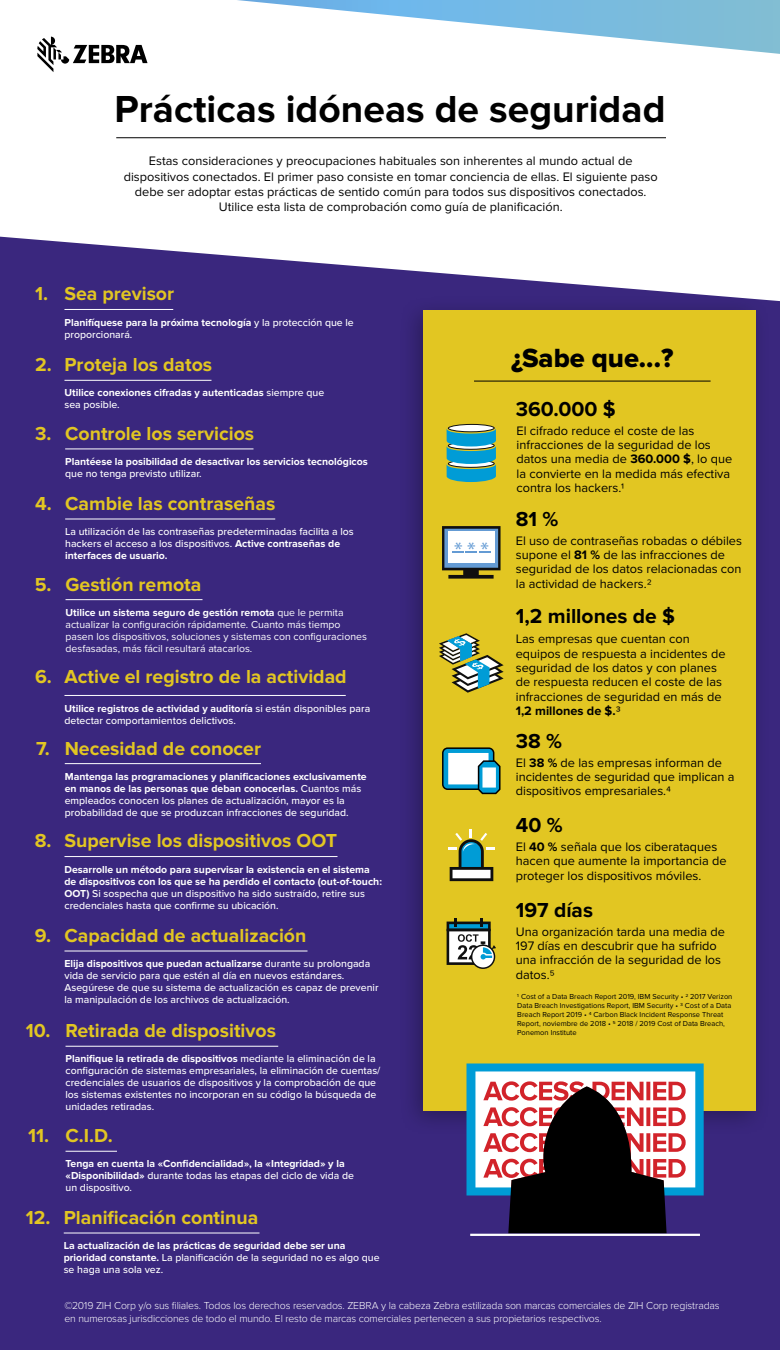
<style>
.page{position:relative;width:780px;height:1350px;background:#fff}
.page>*{position:absolute;margin:0;border:0;box-sizing:border-box;transform-origin:0 0}
.t1{font:700 39px "Proxima Nova";color:#000}
.t2{font:27.3px "Proxima Nova Extrabld";color:#000}
.t3{font:700 21px "Proxima Nova";color:#000}
.t4{font:19.8px "Myriad Pro";color:#649bd4;scale:1.04 1}
.t5{font:700 19.5px "Proxima Nova";color:#e2c622}
.t6{font:12.75px/14.2px "Proxima Nova";color:#000}
.t7{font:500 10.5px/12px "Proxima Nova";color:#fff}
.t8{font:700 10.5px/12px "Proxima Nova";color:#fff}
.t9{font:300 10.5px/12.6px "Proxima Nova";letter-spacing:-.015em;color:#fff}
.t10{font:10.5px/12px "Proxima Nova";color:#fff}
.t11{font:7.5px/9px "Proxima Nova";color:#000}
.s1{font-weight:500}
.s2{font-weight:700}
</style>
<div class="page">
<div style="left:0;top:237px;width:780px;height:1113px;background:#3a277e"></div>
<svg style="left:237px;top:0;width:543px;height:54px"></svg>
<svg style="left:37px;top:37px;width:111px;height:35px"></svg>
<hr style="left:116px;top:137px;width:550px;height:1px;background:#000">
<hr style="left:64px;top:309px;width:109px;height:1px;background:#fff">
<hr style="left:64px;top:380px;width:148px;height:1px;background:#fff">
<hr style="left:65px;top:449px;width:189px;height:1px;background:#fff">
<hr style="left:65px;top:519px;width:210px;height:1px;background:#fff">
<hr style="left:66px;top:599px;width:136px;height:1px;background:#fff">
<hr style="left:64px;top:695px;width:282px;height:1px;background:#fff">
<hr style="left:65px;top:763px;width:196px;height:1px;background:#fff">
<hr style="left:64px;top:856px;width:274px;height:1px;background:#fff">
<hr style="left:64px;top:951px;width:244px;height:1px;background:#fff">
<hr style="left:66px;top:1046px;width:212px;height:1px;background:#fff">
<hr style="left:66px;top:1151px;width:51px;height:1px;background:#fff">
<hr style="left:64px;top:1233px;width:196px;height:1px;background:#fff">
<div style="left:398px;top:295px;width:373px;height:841px;background:#000;opacity:.29"></div>
<div style="left:424px;top:310px;width:332px;height:801px;background:#e2c622"></div>
<hr style="left:474px;top:381px;width:237px;height:1px;background:#000">
<svg style="left:442px;top:526px;width:59px;height:53px;background:#a3aca8"></svg>
<svg style="left:447px;top:424px;width:49px;height:58px;background:#44a6b8"></svg>
<svg style="left:439px;top:633px;width:65px;height:60px"></svg>
<svg style="left:442px;top:747px;width:59px;height:48px;background:#89b5ae"></svg>
<div style="left:482px;top:767px;width:14px;height:21px;background:#fff"></div>
<svg style="left:448px;top:829px;width:47px;height:52px"></svg>
<svg style="left:447px;top:918px;width:49px;height:51px"></svg>
<svg style="left:464px;top:1063px;width:243px;height:170px;background:#6e6774"></svg>
<hr style="left:470px;top:1234px;width:230px;height:2px;background:#fff">
<h1 class="t1" style="left:114px;top:86px;width:553px">Prácticas idóneas de seguridad</h1>
<p class="t6" style="left:124px;top:154px;width:536px;line-height:15.3px;text-align:center">Estas consideraciones y preocupaciones habituales son inherentes al mundo actual de dispositivos conectados. El primer paso consiste en tomar conciencia de ellas. El siguiente paso debe ser adoptar estas prácticas de sentido común para todos sus dispositivos conectados.<br>Utilice esta lista de comprobación como guía de planificación.</p>
<h3 class="t5" style="left:35px;top:283px;width:15px">1.</h3>
<h3 class="t5" style="left:64px;top:283px;width:111px">Sea previsor</h3>
<p class="t8" style="left:64px;top:316px;width:291px">Planifíquese para la próxima tecnología <span class="s1">y la protección que le proporcionará.</span></p>
<h3 class="t5" style="left:35px;top:354px;width:18px">2.</h3>
<h3 class="t5" style="left:64px;top:354px;width:149px">Proteja los datos</h3>
<p class="t8" style="left:64px;top:387px;width:261px">Utilice conexiones cifradas y autenticadas <span class="s1">siempre que sea posible.</span></p>
<h2 class="t2" style="left:511px;top:342px;width:164px">¿Sabe que...?</h2>
<h3 class="t3" style="left:516px;top:397px;width:101px">360.000 $</h3>
<h3 class="t5" style="left:35px;top:422px;width:18px">3.</h3>
<h3 class="t5" style="left:65px;top:422px;width:191px">Controle los servicios</h3>
<p class="t8" style="left:65px;top:456px;width:304px">Plantéese la posibilidad de desactivar los servicios tecnológicos</p>
<p class="t7" style="left:65px;top:468px;width:138px">que no tenga previsto utilizar.</p>
<p class="t6" style="left:517px;top:424px;width:217px">El cifrado reduce el coste de las infracciones de la seguridad de los datos una media de <span class="s2">360.000 $</span>, lo que la convierte en la medida más efectiva contra los hackers.1</p>
<h3 class="t5" style="left:35px;top:492px;width:242px">4. Cambie las contraseñas</h3>
<p class="t7" style="left:65px;top:526px;width:290px">La utilización de las contraseñas predeterminadas facilita a los hackers el acceso a los dispositivos. <span class="s2">Active contraseñas de interfaces de usuario.</span></p>
<h3 class="t5" style="left:35px;top:573px;width:18px">5.</h3>
<h3 class="t5" style="left:66px;top:573px;width:137px">Gestión remota</h3>
<p class="t10" style="left:66px;top:606px;width:303px"><span class="s2">Utilice un sistema seguro de gestión remota</span> que le permita actualizar la configuración rápidamente. Cuanto más tiempo pasen los dispositivos, soluciones y sistemas con configuraciones desfasadas, más fácil resultará atacarlos.</p>
<h3 class="t5" style="left:35px;top:665px;width:18px">6.</h3>
<h3 class="t5" style="left:64px;top:665px;width:284px">Active el registro de la actividad</h3>
<p class="t7" style="left:64px;top:702px;width:307px"><span class="s2">Utilice registros de actividad y auditoría</span> si están disponibles para detectar comportamientos delictivos.</p>
<h3 class="t5" style="left:36px;top:737px;width:15px">7.</h3>
<h3 class="t5" style="left:65px;top:737px;width:198px">Necesidad de conocer</h3>
<p class="t7" style="left:65px;top:770px;width:303px"><span class="s2">Mantenga las programaciones y planificaciones exclusivamente en manos de las personas que deban conocerlas.</span> Cuantos más empleados conocen los planes de actualización, mayor es la probabilidad de que se produzcan infracciones de seguridad.</p>
<h3 class="t5" style="left:35px;top:830px;width:18px">8.</h3>
<h3 class="t5" style="left:65px;top:830px;width:274px">Supervise los dispositivos OOT</h3>
<p class="t8" style="left:64px;top:863px;width:319px">Desarrolle un método para supervisar la existencia en el sistema de dispositivos con los que se ha perdido el contacto (out-of-touch:<br>OOT) <span class="s1">Si sospecha que un dispositivo ha sido sustraído, retire sus credenciales hasta que confirme su ubicación.</span></p>
<h3 class="t5" style="left:35px;top:924px;width:18px">9.</h3>
<h3 class="t5" style="left:64px;top:924px;width:243px">Capacidad de actualización</h3>
<p class="t7" style="left:64px;top:958px;width:316px"><span class="s2">Elija dispositivos que puedan actualizarse</span> durante su prolongada vida de servicio para que estén al día en nuevos estándares.<br>Asegúrese de que su sistema de actualización es capaz de prevenir la manipulación de los archivos de actualización.</p>
<h3 class="t5" style="left:26px;top:1019px;width:26px">10.</h3>
<h3 class="t5" style="left:66px;top:1019px;width:212px">Retirada de dispositivos</h3>
<p class="t7" style="left:66px;top:1053px;width:316px"><span class="s2">Planifique la retirada de dispositivos</span> mediante la eliminación de la configuración de sistemas empresariales, la eliminación de cuentas/ credenciales de usuarios de dispositivos y la comprobación de que los sistemas existentes no incorporan en su código la búsqueda de unidades retiradas.</p>
<h3 class="t5" style="left:28px;top:1124px;width:23px">11.</h3>
<h3 class="t5" style="left:66px;top:1124px;width:49px">C.I.D.</h3>
<p class="t8" style="left:66px;top:1158px;width:290px">Tenga en cuenta la «Confidencialidad», la «Integridad» y la «Disponibilidad» <span class="s1">durante todas las etapas del ciclo de vida de un dispositivo.</span></p>
<h3 class="t5" style="left:26px;top:1206px;width:26px">12.</h3>
<h3 class="t5" style="left:64px;top:1206px;width:196px">Planificación continua</h3>
<p class="t8" style="left:64px;top:1240px;width:317px">La actualización de las prácticas de seguridad debe ser una prioridad constante. <span class="s1">La planificación de la seguridad no es algo que se haga una sola vez.</span></p>
<h3 class="t4" style="left:454px;top:537px;width:35px">***</h3>
<h3 class="t3" style="left:516px;top:507px;width:44px">81 %</h3>
<p class="t6" style="left:516px;top:534px;width:228px">El uso de contraseñas robadas o débiles supone el <span class="s2">81 %</span> de las infracciones de seguridad de los datos relacionadas con la actividad de hackers.2</p>
<h3 class="t3" style="left:516px;top:604px;width:161px">1,2 millones de $</h3>
<p class="t6" style="left:516px;top:632px;width:211px">Las empresas que cuentan con equipos de respuesta a incidentes de seguridad de los datos y con planes de respuesta reducen el coste de las infracciones de seguridad en más de<br><span class="s2">1,2 millones de $.</span><span class="s1">3</span></p>
<h3 class="t3" style="left:516px;top:729px;width:48px">38 %</h3>
<p class="t6" style="left:516px;top:756px;width:220px">El <span class="s2">38 %</span> de las empresas informan de incidentes de seguridad que implican a dispositivos empresariales.4</p>
<h3 class="t3" style="left:516px;top:813px;width:48px">40 %</h3>
<p class="t6" style="left:516px;top:840px;width:212px">El <span class="s2">40 %</span> señala que los ciberataques hacen que aumente la importancia de proteger los dispositivos móviles.</p>
<h3 class="t3" style="left:516px;top:898px;width:79px">197 días</h3>
<p class="t6" style="left:516px;top:925px;width:211px">Una organización tarda una media de<br>197 días en descubrir que ha sufrido una infracción de la seguridad de los datos.5</p>
<p class="t11" style="left:517px;top:992px;width:217px">1 Cost of a Data Breach Report 2019, IBM Security • 2 2017 Verizon Data Breach Investigations Report, IBM Security • 3 Cost of a Data Breach Report 2019 • 4 Carbon Black Incident Response Threat Report, noviembre de 2018 • 5 2018 / 2019 Cost of Data Breach, Ponemon Institute</p>
<p class="t9" style="left:64px;top:1299px;width:657px">©2019 ZIH Corp y/o sus filiales. Todos los derechos reservados. ZEBRA y la cabeza Zebra estilizada son marcas comerciales de ZIH Corp registradas en numerosas jurisdicciones de todo el mundo. El resto de marcas comerciales pertenecen a sus propietarios respectivos.</p>
</div>
